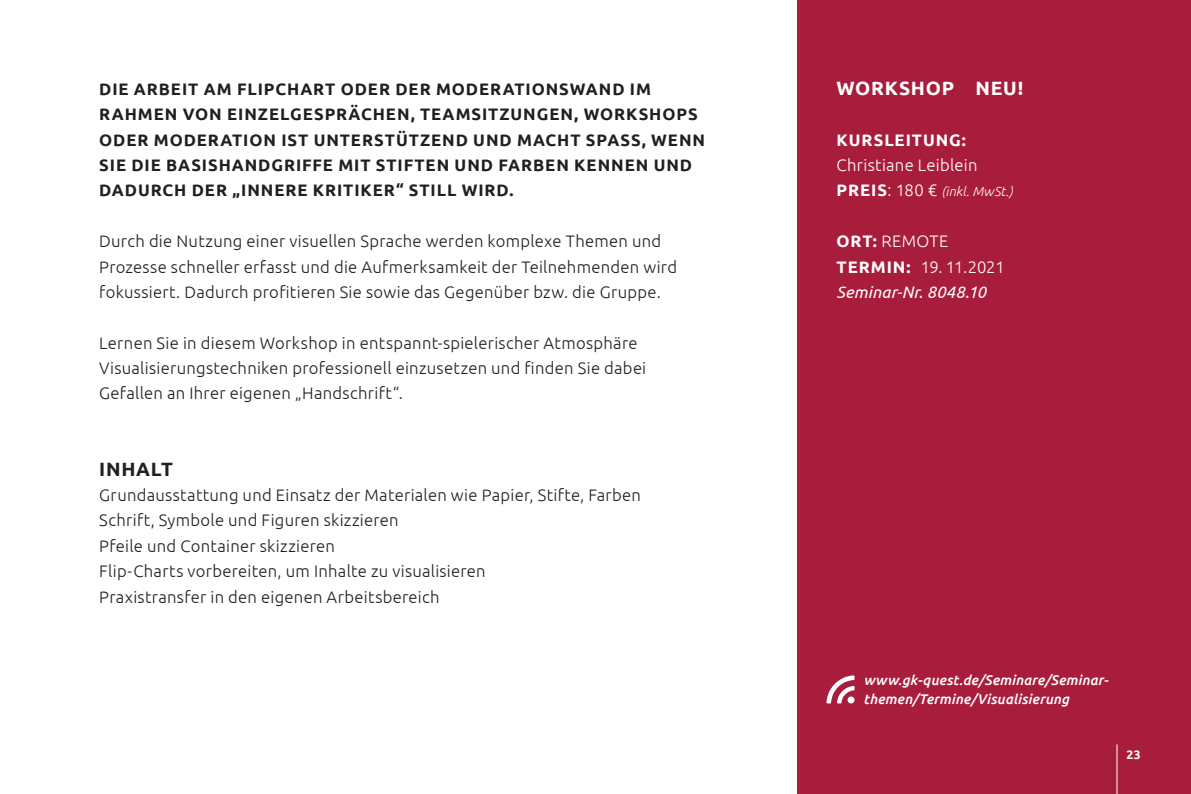
<style>
.page{position:relative;width:1191px;height:794px;background:#fff}
.page>*{position:absolute;margin:0;border:0;box-sizing:border-box;transform-origin:0 0}
.t1{font:700 19.25px "Ubuntu";letter-spacing:.04em;color:#fff}
.t2{font:700 19.25px "Ubuntu";letter-spacing:.04em;color:#231f20}
.t3{font:300 16.62px/25.4px "Ubuntu";letter-spacing:.015em;color:#231f20}
.t4{font:700 16.62px/25.4px "Ubuntu";letter-spacing:.055em;color:#231f20}
.t5{font:300 16.62px/25.4px "Ubuntu";letter-spacing:.015em;color:#fff}
.t6{font:italic 16.62px "Ubuntu";letter-spacing:.01em;color:#fff}
.t7{font:italic 500 14px/19.2px "Ubuntu";letter-spacing:.015em;color:#fff}
.t8{font:italic 300 13.12px "Ubuntu";letter-spacing:.01em;color:#fff}
.t9{font:700 12.25px "Ubuntu";color:#fff}
.s1{font-weight:700}
.s2{font-weight:700;font-style:normal;font-size:16.62px}
.s3{font-style:normal;font-size:16.62px}
</style>
<div class="page">
<div style="left:797px;top:0;width:394px;height:794px;background:#a91d3c"></div>
<hr style="left:1116px;top:744px;width:1px;height:50px;background:#fff">
<svg style="left:826px;top:675px;width:28px;height:28px"></svg>
<p class="t4" style="left:99px;top:76px;width:607px">DIE ARBEIT AM FLIPCHART ODER DER MODERATIONSWAND IM RAHMEN VON EINZELGESPRÄCHEN, TEAMSITZUNGEN, WORKSHOPS ODER MODERATION IST UNTERSTÜTZEND UND MACHT SPASS, WENN SIE DIE BASISHANDGRIFFE MIT STIFTEN UND FARBEN KENNEN UND DADURCH DER „INNERE KRITIKER“ STILL WIRD.</p>
<p class="t3" style="left:99px;top:228px;width:579px">Durch die Nutzung einer visuellen Sprache werden komplexe Themen und<br>Prozesse schneller erfasst und die Aufmerksamkeit der Teilnehmenden wird fokussiert. Dadurch profitieren Sie sowie das Gegenüber bzw. die Gruppe.</p>
<p class="t3" style="left:99px;top:330px;width:548px">Lernen Sie in diesem Workshop in entspannt-spielerischer Atmosphäre<br>Visualisierungstechniken professionell einzusetzen und finden Sie dabei<br>Gefallen an Ihrer eigenen „Handschrift“.</p>
<p class="t2" style="left:99px;top:457px;width:75px">INHALT</p>
<p class="t3" style="left:99px;top:482px;width:543px">Grundausstattung und Einsatz der Materialen wie Papier, Stifte, Farben</p>
<p class="t3" style="left:99px;top:507px;width:301px">Schrift, Symbole und Figuren skizzieren</p>
<p class="t3" style="left:99px;top:533px;width:237px">Pfeile und Container skizzieren</p>
<p class="t3" style="left:99px;top:558px;width:388px">Flip-Charts vorbereiten, um Inhalte zu visualisieren</p>
<p class="t3" style="left:99px;top:583px;width:342px">Praxistransfer in den eigenen Arbeitsbereich</p>
<p class="t1" style="left:836px;top:76px;width:188px">WORKSHOP NEU!</p>
<p class="t5" style="left:836px;top:127px;width:142px"><span class="s1">KURSLEITUNG:<br></span>Christiane Leiblein</p>
<p class="t8" style="left:836px;top:184px;width:178px"><span class="s2">PREIS</span><span class="s3">: 180 €</span> (inkl. MwSt.)</p>
<p class="t5" style="left:836px;top:228px;width:113px"><span class="s1">ORT:</span> REMOTE</p>
<p class="t5" style="left:836px;top:253px;width:170px"><span class="s1">TERMIN:</span> 19. 11.2021</p>
<p class="t6" style="left:836px;top:282px;width:151px">Seminar-Nr. 8048.10</p>
<p class="t7" style="left:863px;top:670px;width:247px">www.gk-quest.de/Seminare/Seminar&shy;themen/Termine/Visualisierung</p>
<p class="t9" style="left:1126px;top:747px;width:16px">23</p>
</div>
